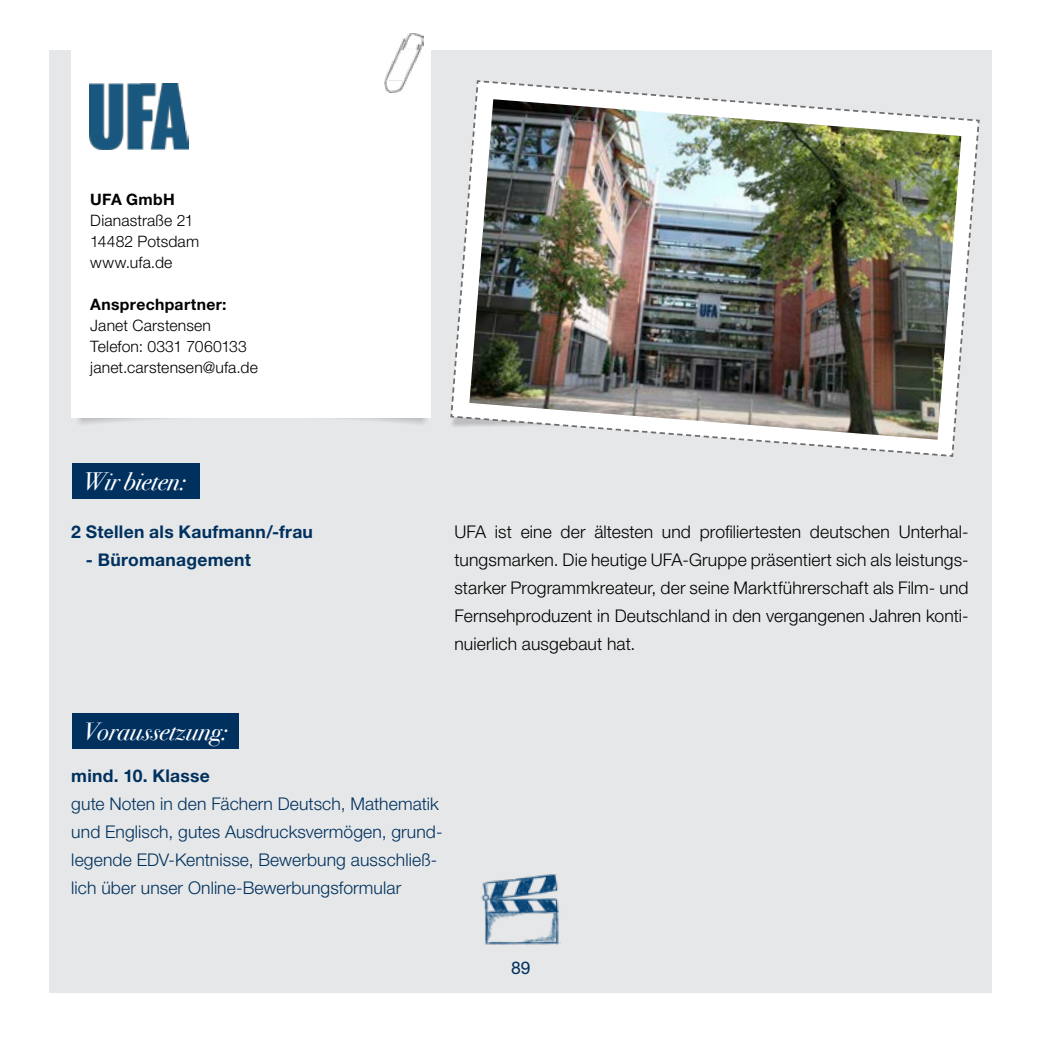
<style>
.page{position:relative;width:1042px;height:1042px;background:#fff}
.page>*{position:absolute;margin:0;border:0;box-sizing:border-box;transform-origin:0 0}
.t1{font:italic 25.2px "Bodoni Svty Two ITCTT";color:#fff}
.t2{font:300 17.5px/28px "Helvetica Neue LT Std";letter-spacing:.005em;color:#000;text-align:justify}
.t3{font:300 17.5px/28px "Helvetica Neue LT Std";letter-spacing:.005em;color:#00305e}
.t4{font:700 17.5px "Helvetica Neue LT Std";letter-spacing:.015em;color:#00305e}
.t5{font:17.5px "Helvetica Neue LT Std";color:#00305e}
.t6{font:300 15.75px/21px "Helvetica Neue LT Std";letter-spacing:.01em;color:#000}
.t7{font:700 15.75px "Helvetica Neue LT Std";letter-spacing:.02em;color:#000}
</style>
<div class="page">
<div style="left:50px;top:50px;width:942px;height:942px;background:#e5e7e8"></div>
<div style="left:71px;top:50px;width:360px;height:368px;background:#fff"></div>
<img style="left:384px;top:33px;width:40px;height:59px">
<div style="left:72px;top:463px;width:128px;height:36px;background:#00305e"></div>
<img style="left:89px;top:83px;width:100px;height:66px">
<div style="left:72px;top:713px;width:167px;height:36px;background:#00305e"></div>
<svg style="left:450px;top:80px;width:530px;height:377px"></svg>
<img style="left:469px;top:99px;width:492px;height:341px">
<img style="left:481px;top:874px;width:79px;height:71px">
<p class="t7" style="left:90px;top:189px;width:86px">UFA GmbH</p>
<p class="t6" style="left:90px;top:209px;width:110px">Dianastraße 21<br>14482 Potsdam www.ufa.de</p>
<p class="t7" style="left:90px;top:294px;width:138px">Ansprechpartner:</p>
<p class="t6" style="left:90px;top:314px;width:169px">Janet Carstensen<br>Telefon: 0331 7060133 janet.carstensen@ufa.de</p>
<h1 class="t1" style="left:83px;top:459px;width:104px">Wir bieten:</h1>
<p class="t4" style="left:71px;top:521px;width:243px">2 Stellen als Kaufmann/-frau</p>
<p class="t4" style="left:86px;top:549px;width:166px">- Büromanagement</p>
<p class="t2" style="left:454px;top:518px;width:515px">UFA ist eine der ältesten und profiliertesten deutschen Unterhal&shy;tungsmarken. Die heutige UFA-Gruppe präsentiert sich als leistungs&shy;starker Programmkreateur, der seine Marktführerschaft als Film- und Fernsehproduzent in Deutschland in den vergangenen Jahren konti&shy;nuierlich ausgebaut hat.</p>
<h1 class="t1" style="left:83px;top:709px;width:146px">Voraussetzung:</h1>
<p class="t4" style="left:71px;top:764px;width:140px">mind. 10. Klasse</p>
<p class="t3" style="left:71px;top:789px;width:373px">gute Noten in den Fächern Deutsch, Mathematik und Englisch, gutes Ausdrucksvermögen, grund&shy;legende EDV-Kentnisse, Bewerbung ausschließ&shy;lich über unser Online-Bewerbungsformular</p>
<p class="t5" style="left:511px;top:957px;width:21px">89</p>
</div>
